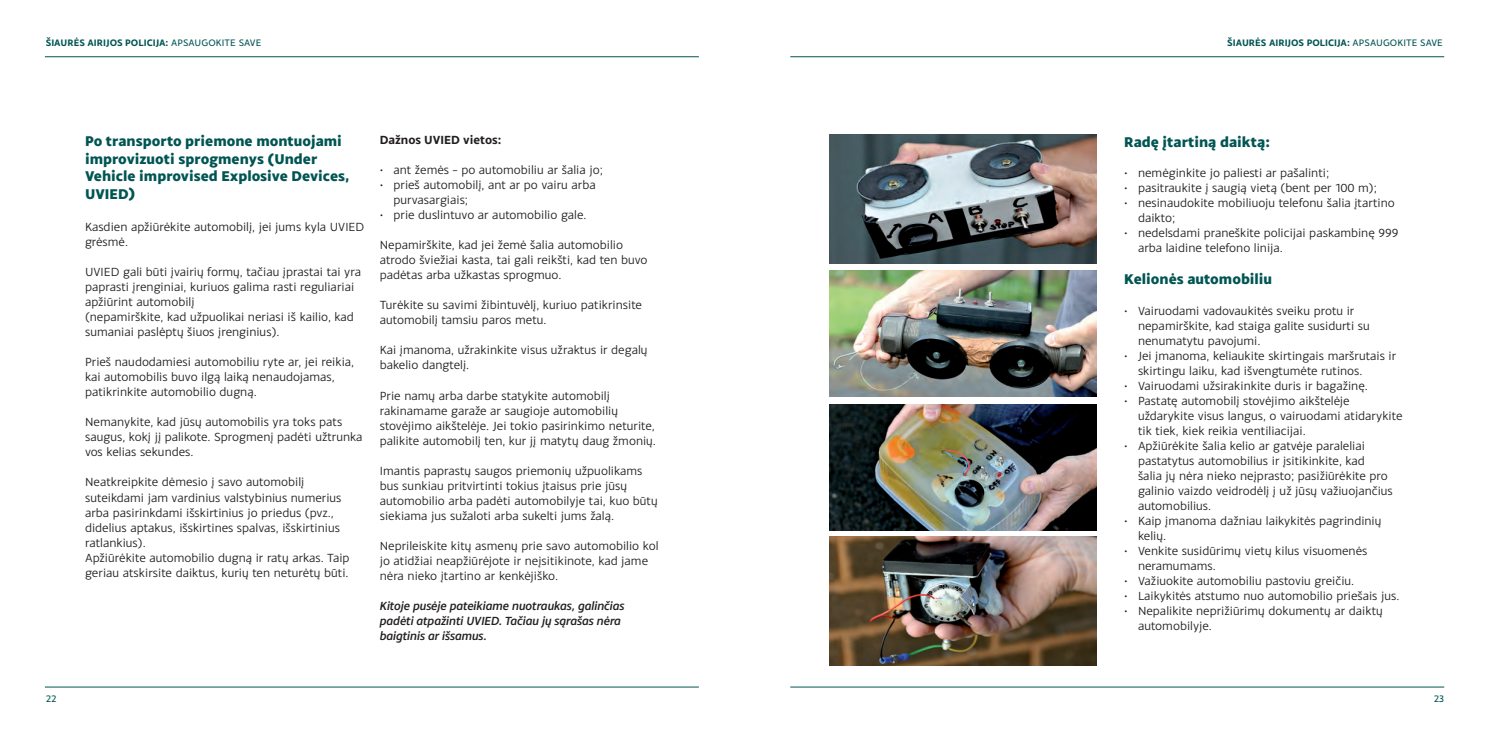
<style>
.page{position:relative;width:1489px;height:745px;background:#fff}
.page>*{position:absolute;margin:0;border:0;box-sizing:border-box;transform-origin:0 0}
.BODY{font:800 15px/17.5px "Monsal Gothic";color:#005553}
.BODY-2{font:12.5px/15px "Monsal Gothic";color:#231f20}
.BODY_BULLETS{font:12.5px/15px "Monsal Gothic";color:#231f20}
.BODY-3{font:italic 500 12.5px/15px "Monsal Gothic";color:#231f20}
.BODY-4{font:700 12.5px "Monsal Gothic";color:#231f20}
.t1{font:700 10px "Monsal Gothic";color:#005553}
.t2{font:10px "Monsal Gothic";color:#005553}
.s1{font-weight:400}
</style>
<div class="page">
<hr style="left:45px;top:56px;width:653px;height:1px;background:#005553">
<hr style="left:45px;top:686px;width:653px;height:1px;background:#005553">
<hr style="left:790px;top:56px;width:653px;height:1px;background:#005553">
<hr style="left:790px;top:686px;width:653px;height:1px;background:#005553">
<img style="left:829px;top:270px;width:267px;height:126px">
<img style="left:829px;top:404px;width:267px;height:126px">
<img style="left:829px;top:536px;width:267px;height:129px">
<img style="left:829px;top:135px;width:267px;height:128px">
<p class="t1" style="left:46px;top:36px;width:217px">ŠIAURĖS AIRIJOS POLICIJA: <span class="s1">APSAUGOKITE SAVE</span></p>
<p class="t1" style="left:1227px;top:36px;width:217px">ŠIAURĖS AIRIJOS POLICIJA: <span class="s1">APSAUGOKITE SAVE</span></p>
<p class="BODY" style="left:85px;top:132px;width:266px">Po transporto priemone montuojami improvizuoti sprogmenys (Under<br>Vehicle improvised Explosive Devices,<br>UVIED)</p>
<p class="BODY-2" style="left:85px;top:219px;width:281px">Kasdien apžiūrėkite automobilį, jei jums kyla UVIED grėsmė.</p>
<p class="BODY-2" style="left:85px;top:264px;width:277px">UVIED gali būti įvairių formų, tačiau įprastai tai yra paprasti įrenginiai, kuriuos galima rasti reguliariai apžiūrint automobilį</p>
<p class="BODY-2" style="left:85px;top:309px;width:270px">(nepamirškite, kad užpuolikai neriasi iš kailio, kad sumaniai paslėptų šiuos įrenginius).</p>
<p class="BODY-2" style="left:85px;top:354px;width:270px">Prieš naudodamiesi automobiliu ryte ar, jei reikia, kai automobilis buvo ilgą laiką nenaudojamas, patikrinkite automobilio dugną.</p>
<p class="BODY-2" style="left:85px;top:414px;width:279px">Nemanykite, kad jūsų automobilis yra toks pats saugus, kokį jį palikote. Sprogmenį padėti užtrunka vos kelias sekundes.</p>
<p class="BODY-2" style="left:85px;top:474px;width:258px">Neatkreipkite dėmesio į savo automobilį suteikdami jam vardinius valstybinius numerius arba pasirinkdami išskirtinius jo priedus (pvz., didelius aptakus, išskirtines spalvas, išskirtinius ratlankius).</p>
<p class="BODY-2" style="left:85px;top:549px;width:266px">Apžiūrėkite automobilio dugną ir ratų arkas. Taip geriau atskirsite daiktus, kurių ten neturėtų būti.</p>
<p class="BODY-4" style="left:380px;top:132px;width:123px">Dažnos UVIED vietos:</p>
<p class="BODY-2" style="left:380px;top:162px;width:224px">• ant žemės – po automobiliu ar šalia jo;</p>
<p class="BODY_BULLETS" style="left:393px;top:177px;width:204px;text-indent:-14px">• prieš automobilį, ant ar po vairu arba purvasargiais;</p>
<p class="BODY_BULLETS" style="left:380px;top:207px;width:208px">• prie duslintuvo ar automobilio gale.</p>
<p class="BODY-2" style="left:380px;top:237px;width:269px">Nepamirškite, kad jei žemė šalia automobilio atrodo šviežiai kasta, tai gali reikšti, kad ten buvo padėtas arba užkastas sprogmuo.</p>
<p class="BODY-2" style="left:380px;top:297px;width:264px">Turėkite su savimi žibintuvėlį, kuriuo patikrinsite automobilį tamsiu paros metu.</p>
<p class="BODY-2" style="left:380px;top:342px;width:269px">Kai įmanoma, užrakinkite visus užraktus ir degalų bakelio dangtelį.</p>
<p class="BODY-2" style="left:380px;top:387px;width:278px">Prie namų arba darbe statykite automobilį rakinamame garaže ar saugioje automobilių stovėjimo aikštelėje. Jei tokio pasirinkimo neturite, palikite automobilį ten, kur jį matytų daug žmonių.</p>
<p class="BODY-2" style="left:380px;top:462px;width:279px">Imantis paprastų saugos priemonių užpuolikams bus sunkiau pritvirtinti tokius įtaisus prie jūsų automobilio arba padėti automobilyje tai, kuo būtų siekiama jus sužaloti arba sukelti jums žalą.</p>
<p class="BODY-2" style="left:380px;top:537px;width:280px">Neprileiskite kitų asmenų prie savo automobilio kol jo atidžiai neapžiūrėjote ir neįsitikinote, kad jame nėra nieko įtartino ar kenkėjiško.</p>
<p class="BODY-3" style="left:380px;top:597px;width:246px">Kitoje pusėje pateikiame nuotraukas, galinčias padėti atpažinti UVIED. Tačiau jų sąrašas nėra baigtinis ar išsamus.</p>
<p class="BODY" style="left:1124px;top:132px;width:147px">Radę įtartiną daiktą:</p>
<p class="BODY_BULLETS" style="left:1124px;top:165px;width:206px">• nemėginkite jo paliesti ar pašalinti;</p>
<p class="BODY_BULLETS" style="left:1124px;top:180px;width:254px">• pasitraukite į saugią vietą (bent per 100 m);</p>
<p class="BODY_BULLETS" style="left:1137px;top:195px;width:258px;text-indent:-14px">• nesinaudokite mobiliuoju telefonu šalia įtartino daikto;</p>
<p class="BODY_BULLETS" style="left:1137px;top:225px;width:262px;text-indent:-14px">• nedelsdami praneškite policijai paskambinę 999 arba laidine telefono linija.</p>
<p class="BODY" style="left:1124px;top:270px;width:149px">Kelionės automobiliu</p>
<p class="BODY_BULLETS" style="left:1137px;top:302px;width:233px;text-indent:-14px">• Vairuodami vadovaukitės sveiku protu ir nepamirškite, kad staiga galite susidurti su nenumatytu pavojumi.</p>
<p class="BODY_BULLETS" style="left:1137px;top:347px;width:260px;text-indent:-14px">• Jei įmanoma, keliaukite skirtingais maršrutais ir skirtingu laiku, kad išvengtumėte rutinos.</p>
<p class="BODY_BULLETS" style="left:1124px;top:377px;width:245px">• Vairuodami užsirakinkite duris ir bagažinę.</p>
<p class="BODY_BULLETS" style="left:1137px;top:392px;width:266px;text-indent:-14px">• Pastatę automobilį stovėjimo aikštelėje uždarykite visus langus, o vairuodami atidarykite tik tiek, kiek reikia ventiliacijai.</p>
<p class="BODY_BULLETS" style="left:1137px;top:437px;width:256px;text-indent:-14px">• Apžiūrėkite šalia kelio ar gatvėje paraleliai pastatytus automobilius ir įsitikinkite, kad<br>šalia jų nėra nieko neįprasto; pasižiūrėkite pro galinio vaizdo veidrodėlį į už jūsų važiuojančius automobilius.</p>
<p class="BODY_BULLETS" style="left:1137px;top:512px;width:245px;text-indent:-14px">• Kaip įmanoma dažniau laikykitės pagrindinių kelių.</p>
<p class="BODY_BULLETS" style="left:1137px;top:542px;width:231px;text-indent:-14px">• Venkite susidūrimų vietų kilus visuomenės neramumams.</p>
<p class="BODY_BULLETS" style="left:1124px;top:572px;width:231px">• Važiuokite automobiliu pastoviu greičiu.</p>
<p class="BODY_BULLETS" style="left:1124px;top:587px;width:277px">• Laikykitės atstumo nuo automobilio priešais jus.</p>
<p class="BODY_BULLETS" style="left:1137px;top:602px;width:246px;text-indent:-14px">• Nepalikite neprižiūrimų dokumentų ar daiktų automobilyje.</p>
<p class="t2" style="left:46px;top:691px;width:12px">22</p>
<p class="t2" style="left:1433px;top:691px;width:12px">23</p>
</div>
